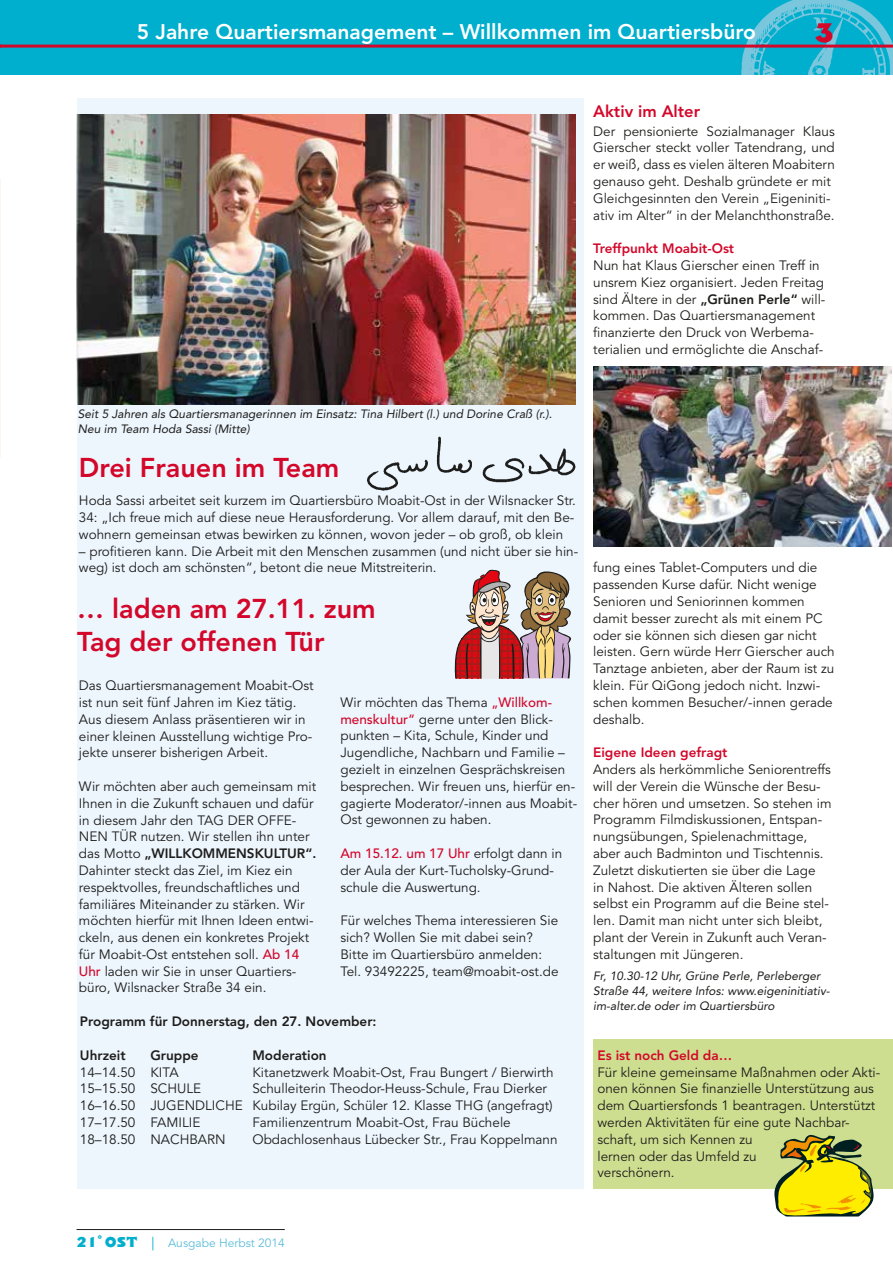
<style>
.page{position:relative;width:893px;height:1263px;background:#fff}
.page>*{position:absolute;margin:0;border:0;box-sizing:border-box;transform-origin:0 0}
.t1{font:800 27px/33px "Avenir LT Pro";color:#d3072a}
.t2{font:25.5px "Nimrod";color:#d3072a}
.t3{font:800 21px "Avenir LT Pro";color:#fff}
.t4{font:800 16.5px "Avenir LT Pro";color:#d3072a}
.t5{font:13.5px/16.8px "Avenir LT Pro";color:#1d1d1b}
.t6{font:800 13.5px "Avenir";color:#1d1d1b}
.t7{font:800 13.5px "Avenir";color:#d3072a}
.t8{font:500 13.5px "Avenir";color:#d3072a}
.t9{font:italic 12px/15px "Avenir";color:#1d1d1b}
.t10{font:12px "Avenir LT Pro";color:#5ebed8}
.s1{font-family:"Avenir";font-weight:800}
.s2{font-family:"Avenir LT Pro";font-weight:400}
.s3{font-family:"Avenir";font-weight:500;color:#d3072a}
.s4{font-family:"Avenir LT Pro";font-weight:400;color:#1d1d1b}
.s5{font-family:"Nimrod";font-size:13.5px;color:#00aecd}
.s6{font-size:13.5px;color:#00aecd}
</style>
<div class="page">
<div style="left:0;top:0;width:893px;height:74px;background:#00aecd"></div>
<img style="left:742px;top:0;width:151px;height:74px">
<hr style="left:0;top:45px;width:893px;height:3px;background:#d3072a">
<hr style="left:77px;top:1229px;width:208px;height:1px;background:#1d1d1b">
<svg style="left:0;top:179px;width:1px;height:279px"></svg>
<div style="left:77px;top:98px;width:506px;height:1091px;background:#edf5fd"></div>
<img style="left:77px;top:115px;width:498px;height:289px">
<svg style="left:455px;top:570px;width:116px;height:109px"></svg>
<img style="left:367px;top:436px;width:209px;height:54px">
<div style="left:593px;top:1039px;width:300px;height:150px;background:#cede90"></div>
<svg style="left:774px;top:1135px;width:100px;height:81px"></svg>
<img style="left:593px;top:367px;width:299px;height:179px">
<h3 class="t3" style="left:137px;top:20px;width:621px">5 Jahre Quartiersmanagement – Willkommen im Quartiersbüro</h3>
<h2 class="t2" style="left:814px;top:15px;width:22px">3</h2>
<p class="t4" style="left:593px;top:102px;width:109px">Aktiv im Alter</p>
<p class="t5" style="left:593px;top:123px;width:243px">Der pensionierte Sozialmanager Klaus Gierscher steckt voller Tatendrang, und er weiß, dass es vielen älteren Moabitern genauso geht. Deshalb gründete er mit Gleichgesinnten den Verein „Eigeniniti&shy;ativ im Alter“ in der Melanchthonstraße.</p>
<p class="t7" style="left:593px;top:241px;width:143px">Treffpunkt Moabit-Ost</p>
<p class="t5" style="left:593px;top:257px;width:234px">Nun hat Klaus Gierscher einen Treff in unsrem Kiez organisiert. Jeden Freitag sind Ältere in der <span class="s1">„Grünen Perle“</span> will&shy;kommen. Das Quartiersmanagement finanzierte den Druck von Werbema&shy;terialien und ermöglichte die Anschaf-</p>
<p class="t9" style="left:78px;top:407px;width:476px">Seit 5 Jahren als Quartiersmanagerinnen im Einsatz: Tina Hilbert (l.) und Dorine Craß (r.).<br>Neu im Team Hoda Sassi (Mitte)</p>
<h1 class="t1" style="left:79px;top:451px;width:262px">Drei Frauen im Team</h1>
<p class="t5" style="left:79px;top:492px;width:498px;text-align:justify">Hoda Sassi arbeitet seit kurzem im Quartiersbüro Moabit-Ost in der Wilsnacker Str.<br>34: „Ich freue mich auf diese neue Herausforderung. Vor allem darauf, mit den Be&shy;wohnern gemeinsan etwas bewirken zu können, wovon jeder – ob groß, ob klein</p>
<p class="t5" style="left:79px;top:543px;width:501px">– profitieren kann. Die Arbeit mit den Menschen zusammen (und nicht über sie hin&shy;weg) ist doch am schönsten“, betont die neue Mitstreiterin.</p>
<h1 class="t1" style="left:77px;top:593px;width:300px">… laden am 27.11. zum<br>Tag der offenen Tür</h1>
<p class="t5" style="left:79px;top:677px;width:236px">Das Quartiersmanagement Moabit-Ost ist nun seit fünf Jahren im Kiez tätig.<br>Aus diesem Anlass präsentieren wir in einer kleinen Ausstellung wichtige Pro&shy;jekte unserer bisherigen Arbeit.</p>
<p class="t5" style="left:79px;top:778px;width:239px">Wir möchten aber auch gemeinsam mit Ihnen in die Zukunft schauen und dafür in diesem Jahr den TAG DER OFFE-NEN TÜR nutzen. Wir stellen ihn unter</p>
<p class="t6" style="left:79px;top:845px;width:239px"><span class="s2">das Motto</span> „WILLKOMMENSKULTUR“.</p>
<p class="t5" style="left:79px;top:862px;width:236px">Dahinter steckt das Ziel, im Kiez ein respektvolles, freundschaftliches und familiäres Miteinander zu stärken. Wir möchten hierfür mit Ihnen Ideen entwi&shy;ckeln, aus denen ein konkretes Projekt für Moabit-Ost entstehen soll. <span class="s3">Ab 14<br>Uhr</span> laden wir Sie in unser Quartiers&shy;büro, Wilsnacker Straße 34 ein.</p>
<p class="t5" style="left:340px;top:694px;width:238px">Wir möchten das Thema <span class="s3">„Willkom&shy;menskultur“</span> gerne unter den Blick&shy;punkten – Kita, Schule, Kinder und Jugendliche, Nachbarn und Familie – gezielt in einzelnen Gesprächskreisen besprechen. Wir freuen uns, hierfür en&shy;gagierte Moderator/-innen aus Moabit-Ost gewonnen zu haben.</p>
<p class="t8" style="left:340px;top:845px;width:223px">Am 15.12. um 17 Uhr <span class="s4">erfolgt dann in</span></p>
<p class="t5" style="left:340px;top:862px;width:215px">der Aula der Kurt-Tucholsky-Grund&shy;schule die Auswertung.</p>
<p class="t5" style="left:340px;top:912px;width:220px">Für welches Thema interessieren Sie sich? Wollen Sie mit dabei sein?<br>Bitte im Quartiersbüro anmelden:<br>Tel. 93492225, team@moabit-ost.de</p>
<p class="t6" style="left:80px;top:1013px;width:298px">Programm für Donnerstag, den 27. November:</p>
<p class="t6" style="left:80px;top:1047px;width:47px">Uhrzeit</p>
<p class="t6" style="left:150px;top:1047px;width:50px">Gruppe</p>
<p class="t6" style="left:252px;top:1047px;width:76px">Moderation</p>
<p class="t5" style="left:80px;top:1064px;width:100px">14–14.50 KITA</p>
<p class="t5" style="left:252px;top:1064px;width:303px">Kitanetzwerk Moabit-Ost, Frau Bungert / Bierwirth</p>
<p class="t5" style="left:80px;top:1080px;width:123px">15–15.50 SCHULE</p>
<p class="t5" style="left:80px;top:1080px;width:474px;text-indent:173px">Schulleiterin Theodor-Heuss-Schule, Frau Dierker<br>16–16.50 JUGENDLICHE Kubilay Ergün, Schüler 12. Klasse THG (angefragt)<br>17–17.50 FAMILIE</p>
<p class="t5" style="left:252px;top:1114px;width:260px">Familienzentrum Moabit-Ost, Frau Büchele</p>
<p class="t5" style="left:80px;top:1131px;width:147px">18–18.50 NACHBARN</p>
<p class="t5" style="left:252px;top:1131px;width:307px">Obdachlosenhaus Lübecker Str., Frau Koppelmann</p>
<p class="t5" style="left:593px;top:560px;width:243px">fung eines Tablet-Computers und die passenden Kurse dafür. Nicht wenige Senioren und Seniorinnen kommen damit besser zurecht als mit einem PC oder sie können sich diesen gar nicht leisten. Gern würde Herr Gierscher auch Tanztage anbieten, aber der Raum ist zu klein. Für QiGong jedoch nicht. Inzwi&shy;schen kommen Besucher/-innen gerade deshalb.</p>
<p class="t7" style="left:593px;top:744px;width:136px">Eigene Ideen gefragt</p>
<p class="t5" style="left:593px;top:761px;width:240px">Anders als herkömmliche Seniorentreffs will der Verein die Wünsche der Besu&shy;cher hören und umsetzen. So stehen im Programm Filmdiskussionen, Entspan&shy;nungsübungen, Spielenachmittage, aber auch Badminton und Tischtennis.<br>Zuletzt diskutierten sie über die Lage<br>in Nahost. Die aktiven Älteren sollen selbst ein Programm auf die Beine stel&shy;len. Damit man nicht unter sich bleibt, plant der Verein in Zukunft auch Veran&shy;staltungen mit Jüngeren.</p>
<p class="t9" style="left:593px;top:968px;width:238px">Fr, 10.30-12 Uhr, Grüne Perle, Perleberger<br>Straße 44, weitere Infos: www.eigeninitiativ&shy;im-alter.de oder im Quartiersbüro</p>
<p class="t7" style="left:597px;top:1047px;width:136px">Es ist noch Geld da…</p>
<p class="t5" style="left:597px;top:1064px;width:284px">Für kleine gemeinsame Maßnahmen oder Akti&shy;onen können Sie finanzielle Unterstützung aus dem Quartiersfonds 1 beantragen. Unterstützt werden Aktivitäten für eine gute Nachbar&shy;schaft, um sich Kennen zu<br>lernen oder das Umfeld zu<br>verschönern.</p>
<p class="t10" style="left:77px;top:1235px;width:210px"><span class="s5">21˚ OST</span> <span class="s6">|</span> Ausgabe Herbst 2014</p>
</div>
